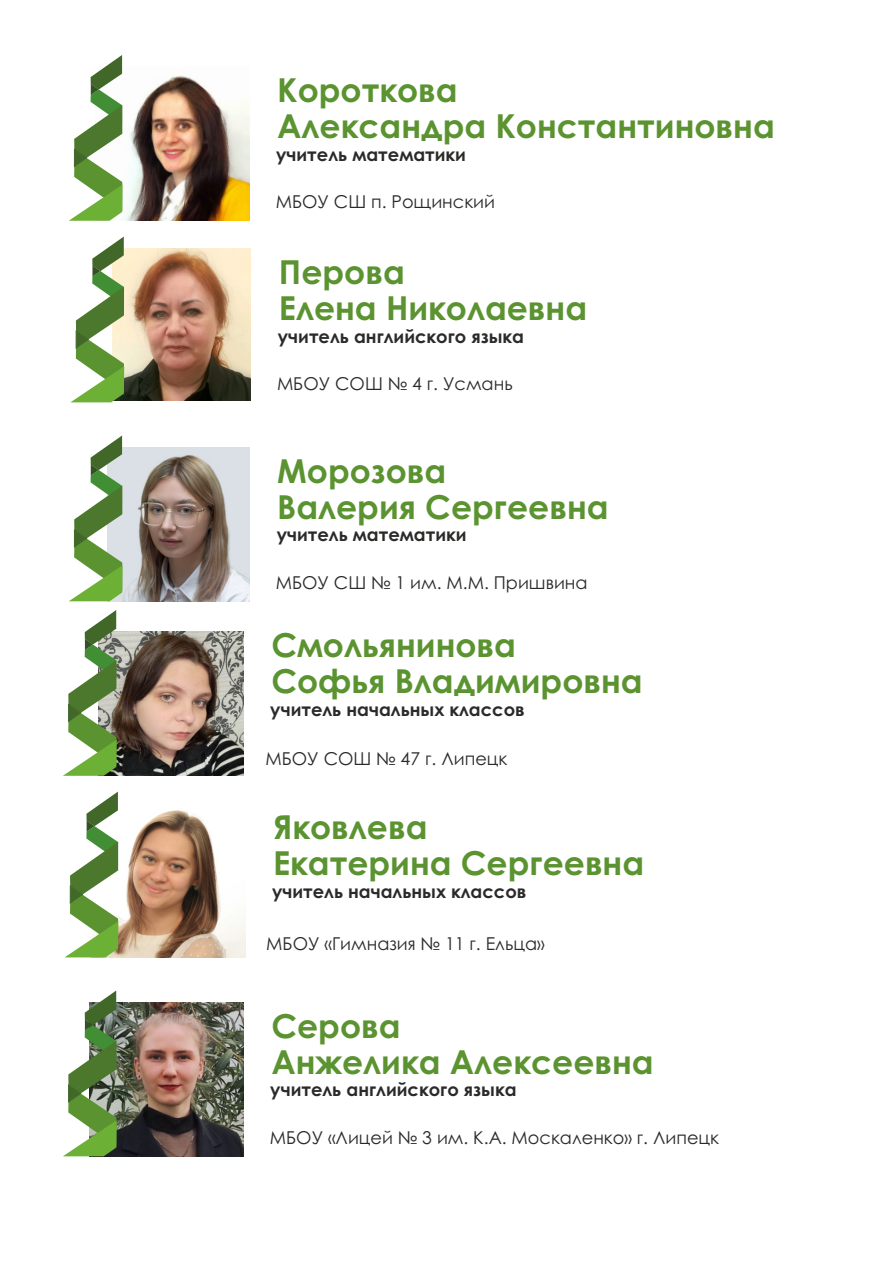
<style>
.page{position:relative;width:893px;height:1263px;background:#fff}
.page>*{position:absolute;margin:0;border:0;box-sizing:border-box;transform-origin:0 0}
.t1{font:700 33px/36px "Century Gothic";color:#5b9330}
.t2{font:700 18px "Century Gothic";color:#2b2a29}
.t3{font:17.7px "Century Gothic";color:#2b2a29}
</style>
<div class="page">
<img style="left:124px;top:75px;width:125px;height:146px">
<svg style="left:69px;top:55px;width:54px;height:166px"></svg>
<img style="left:123px;top:447px;width:126px;height:154px">
<svg style="left:69px;top:435px;width:54px;height:166px"></svg>
<img style="left:124px;top:249px;width:127px;height:152px">
<svg style="left:71px;top:237px;width:53px;height:165px"></svg>
<img style="left:118px;top:810px;width:127px;height:147px">
<svg style="left:65px;top:792px;width:53px;height:165px"></svg>
<img style="left:117px;top:1002px;width:126px;height:154px">
<svg style="left:63px;top:990px;width:54px;height:166px"></svg>
<img style="left:117px;top:631px;width:126px;height:145px">
<svg style="left:63px;top:610px;width:54px;height:166px"></svg>
<p class="t1" style="left:277px;top:75px;width:499px">Короткова<br>Александра Константиновна</p>
<p class="t2" style="left:276px;top:147px;width:191px">учитель математики</p>
<p class="t3" style="left:276px;top:195px;width:221px">МБОУ СШ п. Рощинский</p>
<p class="t1" style="left:279px;top:257px;width:310px">Перова<br>Елена Николаевна</p>
<p class="t2" style="left:278px;top:329px;width:248px">учитель английского языка</p>
<p class="t3" style="left:277px;top:376px;width:237px">МБОУ СОШ № 4 г. Усмань</p>
<p class="t1" style="left:277px;top:456px;width:333px">Морозова<br>Валерия Сергеевна</p>
<p class="t2" style="left:277px;top:527px;width:191px">учитель математики</p>
<p class="t3" style="left:276px;top:575px;width:313px">МБОУ СШ № 1 им. М.М. Пришвина</p>
<p class="t1" style="left:271px;top:630px;width:373px">Смольянинова<br>Софья Владимировна</p>
<p class="t2" style="left:270px;top:702px;width:256px">учитель начальных классов</p>
<p class="t3" style="left:265px;top:751px;width:243px">МБОУ СОШ № 47 г. Липецк</p>
<p class="t1" style="left:273px;top:812px;width:373px">Яковлева<br>Екатерина Сергеевна</p>
<p class="t2" style="left:272px;top:884px;width:256px">учитель начальных классов</p>
<p class="t3" style="left:266px;top:936px;width:280px">МБОУ «Гимназия № 11 г. Ельца»</p>
<p class="t1" style="left:271px;top:1011px;width:384px">Серова<br>Анжелика Алексеевна</p>
<p class="t2" style="left:270px;top:1083px;width:248px">учитель английского языка</p>
<p class="t3" style="left:270px;top:1130px;width:451px">МБОУ «Лицей № 3 им. К.А. Москаленко» г. Липецк</p>
</div>
